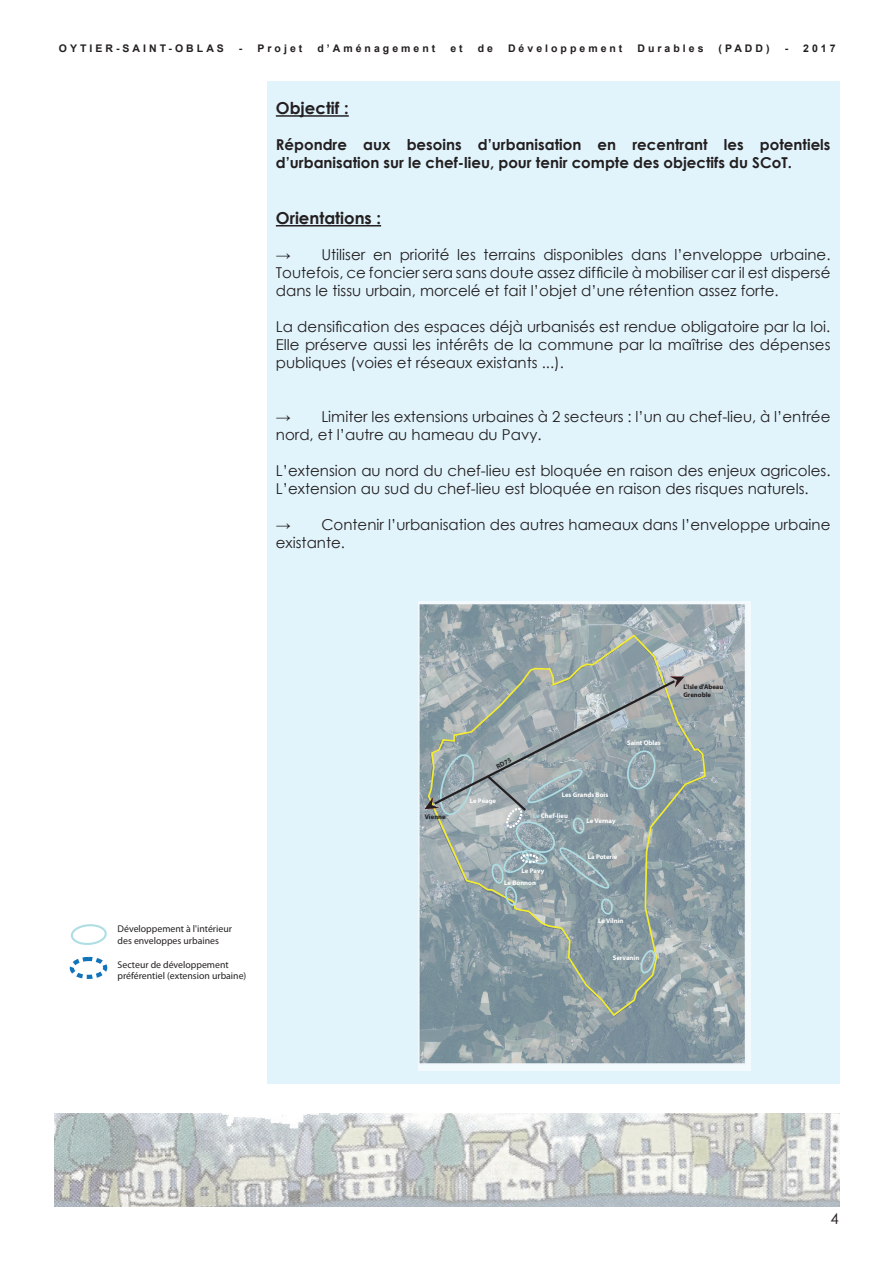
<style>
.page{position:relative;width:893px;height:1263px;background:#fff}
.page>*{position:absolute;margin:0;border:0;box-sizing:border-box;transform-origin:0 0}
.t1{font:700 16.5px "Century Gothic";color:#231f20}
.t2{font:15px/18px "Century Gothic";color:#231f20}
.t3{font:700 15px/18px "Century Gothic";color:#231f20}
.t4{font:700 10.5px "Arial";letter-spacing:.29em;color:#231f20}
.t5{font:9.75px/11.7px "Myriad Pro";color:#231f20}
.t6{font:700 6.75px "Myriad Pro";color:#fff}
.t7{font:700 6.75px/8.1px "Myriad Pro";color:#231f20}
.s1{color:#aedee4}
</style>
<div class="page">
<div style="left:267px;top:81px;width:572px;height:1002px;background:#e1f4fc"></div>
<img style="left:55px;top:1114px;width:784px;height:92px">
<hr style="left:276px;top:115px;width:73px;height:2px;background:#231f20">
<hr style="left:276px;top:225px;width:105px;height:1px;background:#231f20">
<img style="left:419px;top:601px;width:331px;height:469px">
<svg style="left:427px;top:633px;width:280px;height:384px;background:#92a2a5"></svg>
<svg style="left:640px;top:948px;width:17px;height:28px"></svg>
<svg style="left:425px;top:676px;width:259px;height:238px;background:#96a5a8"></svg>
<svg style="left:70px;top:924px;width:37px;height:21px"></svg>
<div style="left:70px;top:957px;width:37px;height:22px;border:4px dashed #1074bc;border-radius:50%"></div>
<p class="t4" style="left:59px;top:41px;width:167px">OYTIER-SAINT-OBLAS</p>
<p class="t4" style="left:239px;top:41px;width:65px">- Projet</p>
<p class="t4" style="left:317px;top:41px;width:119px">d’Aménagement</p>
<p class="t4" style="left:450px;top:41px;width:14px">e t</p>
<p class="t4" style="left:478px;top:41px;width:17px">d e</p>
<p class="t4" style="left:508px;top:41px;width:116px">Développement</p>
<p class="t4" style="left:637px;top:41px;width:68px">Durables</p>
<p class="t4" style="left:719px;top:41px;width:53px">(PADD)</p>
<p class="t4" style="left:785px;top:41px;width:52px">- 2017</p>
<p class="t1" style="left:276px;top:96px;width:74px">Objectif :</p>
<p class="t3" style="left:276px;top:135px;width:556px">Répondre aux besoins d’urbanisation en recentrant les potentiels d’urbanisation sur le chef-lieu, pour tenir compte des objectifs du SCoT.</p>
<p class="t1" style="left:276px;top:206px;width:107px">Orientations :</p>
<p class="t2" style="left:276px;top:246px;width:556px;text-align:justify">→ Utiliser en priorité les terrains disponibles dans l’enveloppe urbaine.<br>Toutefois, ce foncier sera sans doute assez difficile à mobiliser car il est dispersé dans le tissu urbain, morcelé et fait l’objet d’une rétention assez forte.</p>
<p class="t2" style="left:276px;top:318px;width:556px;text-align:justify">La densification des espaces déjà urbanisés est rendue obligatoire par la loi.<br>Elle préserve aussi les intérêts de la commune par la maîtrise des dépenses publiques (voies et réseaux existants ...).</p>
<p class="t2" style="left:276px;top:408px;width:556px">→ Limiter les extensions urbaines à 2 secteurs : l’un au chef-lieu, à l’entrée nord, et l’autre au hameau du Pavy.</p>
<p class="t2" style="left:276px;top:462px;width:556px">L’extension au nord du chef-lieu est bloquée en raison des enjeux agricoles.<br>L’extension au sud du chef-lieu est bloquée en raison des risques naturels.</p>
<p class="t2" style="left:276px;top:516px;width:556px">→ Contenir l’urbanisation des autres hameaux dans l’enveloppe urbaine existante.</p>
<p class="t5" style="left:118px;top:923px;width:116px">Développement à l'intérieur des enveloppes urbaines</p>
<p class="t5" style="left:118px;top:958px;width:130px">Secteur de développement préférentiel (extension urbaine)</p>
<p class="t7" style="left:425px;top:812px;width:22px">Vienne</p>
<p class="t7" style="left:495px;top:763px;width:18px;rotate:-27deg">RD75</p>
<p class="t6" style="left:470px;top:796px;width:28px">Le Péage</p>
<p class="t6" style="left:627px;top:738px;width:35px">Saint Oblas</p>
<p class="t6" style="left:562px;top:790px;width:48px">Les Grands Bois</p>
<p class="t6" style="left:533px;top:812px;width:37px"><span class="s1">Le</span> Chef-lieu</p>
<p class="t6" style="left:587px;top:816px;width:30px">Le Vernay</p>
<p class="t6" style="left:522px;top:867px;width:24px">Le Pavy</p>
<p class="t6" style="left:504px;top:878px;width:33px">Le Bonnon</p>
<p class="t6" style="left:588px;top:852px;width:31px">La Poterie</p>
<p class="t6" style="left:598px;top:916px;width:27px">Le Vilnin</p>
<p class="t6" style="left:613px;top:953px;width:28px">Servanin</p>
<p class="t7" style="left:683px;top:683px;width:42px">L'Isle d'Abeau<br>Grenoble</p>
<p class="t2" style="left:830px;top:1209px;width:10px">4</p>
</div>
